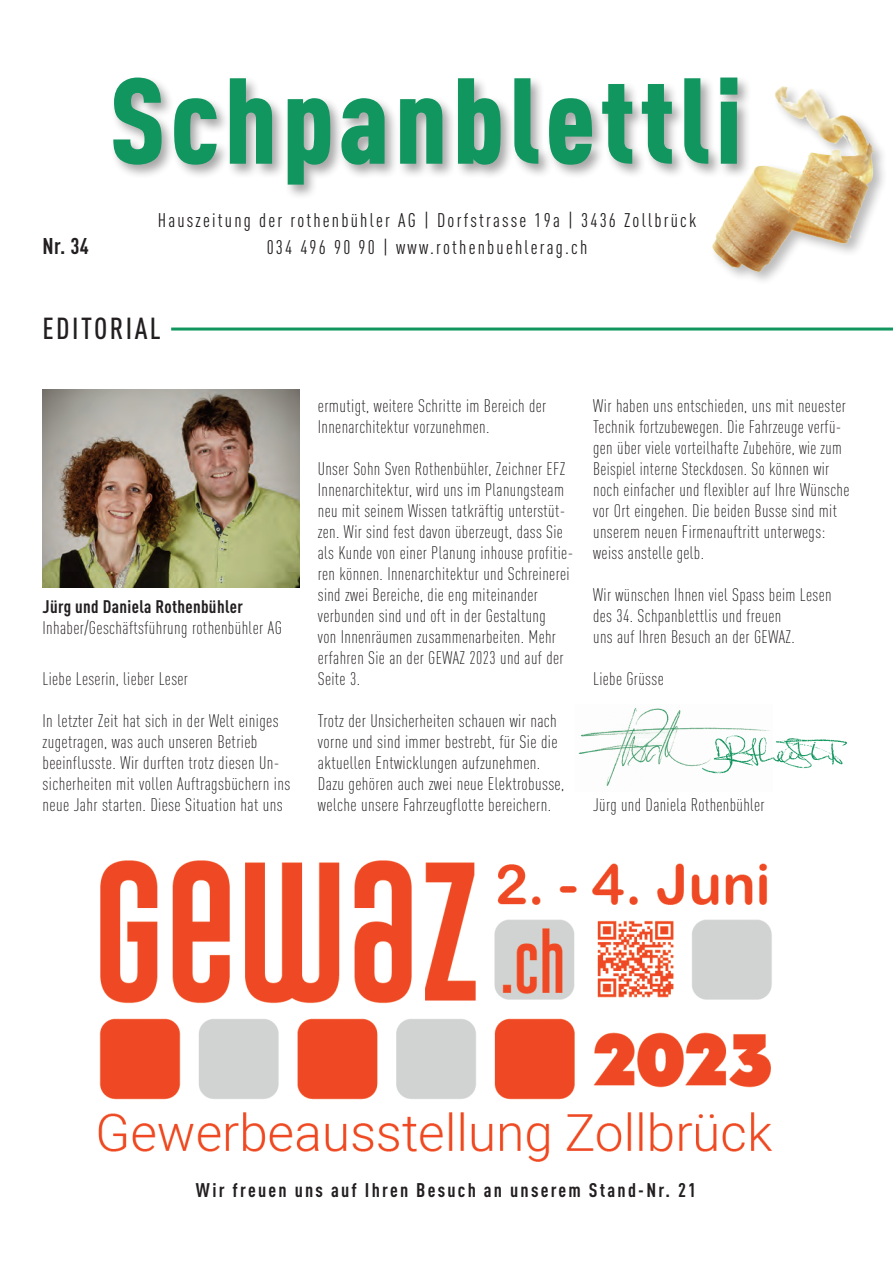
<style>
.page{position:relative;width:893px;height:1263px;background:#fff}
.page>*{position:absolute;margin:0;border:0;box-sizing:border-box;transform-origin:0 0}
.t1{font:900 condensed 120px "DIN Pro";letter-spacing:.04em;color:#11965f}
.t2{font:500 condensed 30px "DIN Pro";letter-spacing:.08em;color:#231f20}
.t3{font:700 condensed 22.5px "DIN Pro";color:#231f20}
.t4{font:condensed 19.5px "DIN Pro";letter-spacing:.115em;color:#231f20}
.t5{font:700 condensed 19.5px "DIN Pro";letter-spacing:.115em;color:#231f20}
.t6{font:300 condensed 18px/21px "DIN Pro";letter-spacing:.02em;color:#231f20}
.t7{font:700 condensed 18px "DIN Pro";letter-spacing:.02em;color:#231f20}
</style>
<div class="page">
<div style="left:111px;top:75px;width:642px;height:125px;background:#231f20;opacity:.4"></div>
<img style="left:709px;top:75px;width:171px;height:205px">
<img style="left:43px;top:389px;width:257px;height:199px">
<hr style="left:171px;top:327px;width:722px;height:3px;background:#11965f">
<img style="left:98px;top:860px;width:675px;height:302px">
<img style="left:578px;top:708px;width:192px;height:78px">
<img style="left:702px;top:734px;width:145px;height:47px">
<p class="t1" style="left:109px;top:28px;width:634px">Schpanblettli</p>
<p class="t4" style="left:158px;top:206px;width:540px">Hauszeitung der rothenbühler AG | Dorfstrasse 19a | 3436 Zollbrück</p>
<p class="t3" style="left:43px;top:229px;width:48px">Nr. 34</p>
<p class="t4" style="left:267px;top:233px;width:322px">034 496 90 90 | www.rothenbuehlerag.ch</p>
<p class="t2" style="left:43px;top:306px;width:120px">EDITORIAL</p>
<p class="t7" style="left:43px;top:593px;width:202px">Jürg und Daniela Rothenbühler</p>
<p class="t6" style="left:43px;top:616px;width:241px">Inhaber/Geschäftsführung rothenbühler AG</p>
<p class="t6" style="left:43px;top:667px;width:147px">Liebe Leserin, lieber Leser</p>
<p class="t6" style="left:43px;top:709px;width:249px">In letzter Zeit hat sich in der Welt einiges zugetragen, was auch unseren Betrieb beeinflusste. Wir durften trotz diesen Un&shy;sicherheiten mit vollen Auftragsbüchern ins neue Jahr starten. Diese Situation hat uns</p>
<p class="t6" style="left:318px;top:394px;width:230px">ermutigt, weitere Schritte im Bereich der<br>Innenarchitektur vorzunehmen.</p>
<p class="t6" style="left:318px;top:457px;width:257px">Unser Sohn Sven Rothenbühler, Zeichner EFZ Innenarchitektur, wird uns im Planungsteam neu mit seinem Wissen tatkräftig unterstüt&shy;zen. Wir sind fest davon überzeugt, dass Sie als Kunde von einer Planung inhouse profitie&shy;ren können. Innenarchitektur und Schreinerei sind zwei Bereiche, die eng miteinander verbunden sind und oft in der Gestaltung<br>von Innenräumen zusammenarbeiten. Mehr erfahren Sie an der GEWAZ 2023 und auf der Seite 3.</p>
<p class="t6" style="left:318px;top:709px;width:241px;text-align:justify">Trotz der Unsicherheiten schauen wir nach vorne und sind immer bestrebt, für Sie die aktuellen Entwicklungen aufzunehmen.</p>
<p class="t6" style="left:318px;top:772px;width:248px">Dazu gehören auch zwei neue Elektrobusse, welche unsere Fahrzeugflotte bereichern.</p>
<p class="t6" style="left:593px;top:394px;width:258px">Wir haben uns entschieden, uns mit neuester Technik fortzubewegen. Die Fahrzeuge verfü&shy;gen über viele vorteilhafte Zubehöre, wie zum Beispiel interne Steckdosen. So können wir noch einfacher und flexibler auf Ihre Wünsche vor Ort eingehen. Die beiden Busse sind mit unserem neuen Firmenauftritt unterwegs: weiss anstelle gelb.</p>
<p class="t6" style="left:593px;top:583px;width:240px">Wir wünschen Ihnen viel Spass beim Lesen des 34. Schpanblettlis und freuen<br>uns auf Ihren Besuch an der GEWAZ.</p>
<p class="t6" style="left:593px;top:667px;width:72px">Liebe Grüsse</p>
<p class="t6" style="left:593px;top:793px;width:173px">Jürg und Daniela Rothenbühler</p>
<p class="t5" style="left:196px;top:1175px;width:502px">Wir freuen uns auf Ihren Besuch an unserem Stand-Nr. 21</p>
</div>
